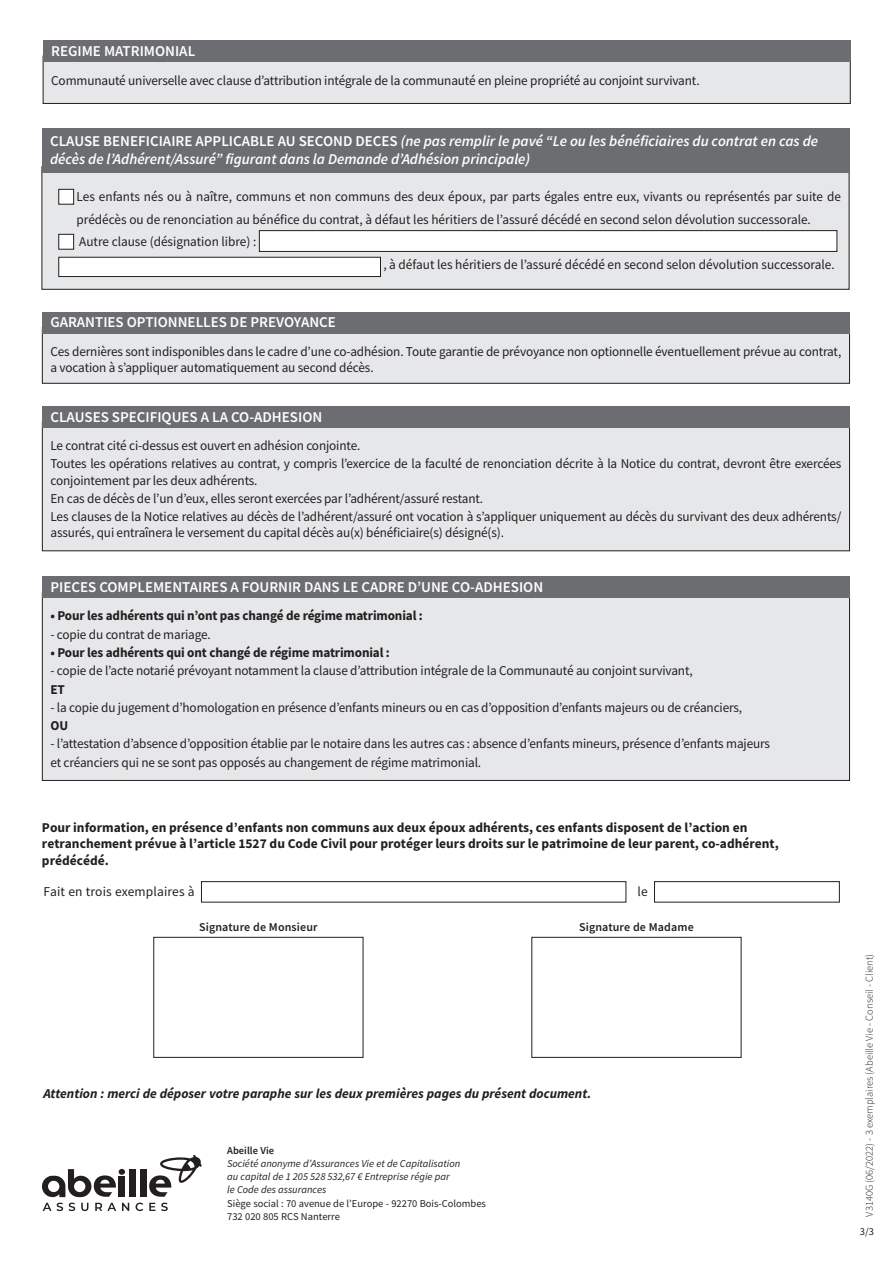
<style>
.page{position:relative;width:893px;height:1263px;background:#fff}
.page>*{position:absolute;margin:0;border:0;box-sizing:border-box;transform-origin:0 0}
.t1{font:italic 600 15px/18px "Source Sans Pro";color:#fff}
.t2{font:600 15px "Source Sans Pro";color:#fff}
.t3{font:13.5px/18.3px "Source Sans Pro";letter-spacing:-.01em;color:#231f20}
.t4{font:700 13.5px/16.5px "Source Sans Pro";color:#231f20}
.t5{font:italic 700 13.5px "Source Sans Pro";color:#231f20}
.t6{font:13.5px "Source Sans Pro";letter-spacing:.01em;color:#231f20}
.t7{font:600 12px "Source Sans Pro";letter-spacing:.01em;color:#231f20}
.t8{font:italic 10.5px/13.2px "Source Sans Pro";color:#231f20}
.t9{font:10.5px/13.2px "Source Sans Pro";color:#231f20}
.t10{font:300 10.5px "Source Sans Pro";color:#231f20}
.t11{font:600 10.5px "Source Sans Pro";color:#231f20}
.s1{font-style:normal}
</style>
<div class="page">
<div style="left:43px;top:56px;width:807px;height:47px;background:#e6e7e9"></div>
<div style="left:43px;top:56px;width:808px;height:48px;border:1px solid #231f20"></div>
<div style="left:43px;top:41px;width:808px;height:21px;background:#6c6d70"></div>
<div style="left:153px;top:937px;width:210px;height:121px;border:1px solid #231f20"></div>
<div style="left:201px;top:881px;width:425px;height:21px;border:1px solid #231f20"></div>
<div style="left:654px;top:881px;width:186px;height:21px;border:1px solid #231f20"></div>
<div style="left:42px;top:167px;width:807px;height:122px;background:#e6e7e9"></div>
<div style="left:42px;top:166px;width:807px;height:124px;border:1px solid #231f20"></div>
<div style="left:42px;top:128px;width:807px;height:45px;background:#6c6d70"></div>
<div style="left:59px;top:189px;width:15px;height:15px;background:#fff"></div>
<div style="left:59px;top:189px;width:15px;height:15px;border:1px solid #231f20"></div>
<div style="left:59px;top:234px;width:15px;height:15px;background:#fff"></div>
<div style="left:59px;top:234px;width:15px;height:15px;border:1px solid #231f20"></div>
<div style="left:259px;top:231px;width:578px;height:20px;background:#fff"></div>
<div style="left:259px;top:230px;width:578px;height:22px;border:1px solid #231f20"></div>
<div style="left:59px;top:257px;width:321px;height:20px;background:#fff"></div>
<div style="left:59px;top:257px;width:322px;height:20px;border:1px solid #231f20"></div>
<div style="left:42px;top:327px;width:807px;height:56px;background:#e6e7e9"></div>
<div style="left:42px;top:327px;width:808px;height:57px;border:1px solid #231f20"></div>
<div style="left:42px;top:312px;width:808px;height:21px;background:#6c6d70"></div>
<div style="left:42px;top:422px;width:807px;height:129px;background:#e6e7e9"></div>
<div style="left:42px;top:407px;width:808px;height:21px;background:#6c6d70"></div>
<div style="left:42px;top:592px;width:807px;height:188px;background:#e6e7e9"></div>
<div style="left:42px;top:577px;width:808px;height:21px;background:#6c6d70"></div>
<svg style="left:136px;top:1202px;width:7px;height:9px"></svg>
<svg style="left:42px;top:1169px;width:87px;height:42px"></svg>
<div style="left:130px;top:1169px;width:6px;height:28px;background:#231f20"></div>
<div style="left:141px;top:1169px;width:6px;height:28px;background:#231f20"></div>
<svg style="left:149px;top:1155px;width:53px;height:56px"></svg>
<div style="left:531px;top:937px;width:210px;height:121px;border:1px solid #231f20"></div>
<p class="t2" style="left:51px;top:41px;width:145px">REGIME MATRIMONIAL</p>
<p class="t3" style="left:51px;top:72px;width:650px">Communauté universelle avec clause d’attribution intégrale de la communauté en pleine propriété au conjoint survivant.</p>
<p class="t1" style="left:50px;top:132px;width:770px"><span class="s1">CLAUSE BENEFICIAIRE APPLICABLE AU SECOND DECES</span> (ne pas remplir le pavé “Le ou les bénéficiaires du contrat en cas de décès de l’Adhérent/Assuré” figurant dans la Demande d’Adhésion principale)</p>
<p class="t3" style="left:77px;top:188px;width:766px">Les enfants nés ou à naître, communs et non communs des deux époux, par parts égales entre eux, vivants ou représentés par suite de</p>
<p class="t3" style="left:77px;top:210px;width:736px">prédécès ou de renonciation au bénéfice du contrat, à défaut les héritiers de l’assuré décédé en second selon dévolution successorale.</p>
<p class="t3" style="left:79px;top:233px;width:179px">Autre clause (désignation libre) :</p>
<p class="t3" style="left:383px;top:255px;width:453px">, à défaut les héritiers de l’assuré décédé en second selon dévolution successorale.</p>
<p class="t2" style="left:50px;top:312px;width:287px">GARANTIES OPTIONNELLES DE PREVOYANCE</p>
<p class="t3" style="left:50px;top:343px;width:792px;line-height:16.5px">Ces dernières sont indisponibles dans le cadre d’une co-adhésion. Toute garantie de prévoyance non optionnelle éventuellement prévue au contrat, a vocation à s’appliquer automatiquement au second décès.</p>
<p class="t2" style="left:50px;top:407px;width:273px">CLAUSES SPECIFIQUES A LA CO-ADHESION</p>
<p class="t3" style="left:50px;top:436px;width:792px">Le contrat cité ci-dessus est ouvert en adhésion conjointe.<br>Toutes les opérations relatives au contrat, y compris l’exercice de la faculté de renonciation décrite à la Notice du contrat, devront être exercées</p>
<p class="t3" style="left:50px;top:471px;width:792px">conjointement par les deux adhérents.<br>En cas de décès de l’un d’eux, elles seront exercées par l’adhérent/assuré restant.<br>Les clauses de la Notice relatives au décès de l’adhérent/assuré ont vocation à s’appliquer uniquement au décès du survivant des deux adhérents/</p>
<p class="t3" style="left:50px;top:524px;width:455px">assurés, qui entraînera le versement du capital décès au(x) bénéficiaire(s) désigné(s).</p>
<p class="t2" style="left:50px;top:577px;width:494px">PIECES COMPLEMENTAIRES A FOURNIR DANS LE CADRE D’UNE CO-ADHESION</p>
<p class="t4" style="left:50px;top:607px;width:374px">• Pour les adhérents qui n’ont pas changé de régime matrimonial :</p>
<p class="t3" style="left:50px;top:625px;width:162px">- copie du contrat de mariage.</p>
<p class="t4" style="left:50px;top:644px;width:341px">• Pour les adhérents qui ont changé de régime matrimonial :</p>
<p class="t3" style="left:50px;top:661px;width:644px">- copie de l’acte notarié prévoyant notamment la clause d’attribution intégrale de la Communauté au conjoint survivant,</p>
<p class="t4" style="left:50px;top:680px;width:16px">ET</p>
<p class="t3" style="left:50px;top:698px;width:693px">- la copie du jugement d’homologation en présence d’enfants mineurs ou en cas d’opposition d’enfants majeurs ou de créanciers,</p>
<p class="t4" style="left:50px;top:717px;width:19px">OU</p>
<p class="t3" style="left:50px;top:735px;width:721px">- l’attestation d’absence d’opposition établie par le notaire dans les autres cas : absence d’enfants mineurs, présence d’enfants majeurs et créanciers qui ne se sont pas opposés au changement de régime matrimonial.</p>
<p class="t4" style="left:42px;top:819px;width:738px">Pour information, en présence d’enfants non communs aux deux époux adhérents, ces enfants disposent de l’action en retranchement prévue à l’article 1527 du Code Civil pour protéger leurs droits sur le patrimoine de leur parent, co-adhérent, prédécédé.</p>
<p class="t6" style="left:43px;top:883px;width:153px">Fait en trois exemplaires à</p>
<p class="t3" style="left:637px;top:882px;width:12px">le</p>
<p class="t7" style="left:199px;top:919px;width:120px">Signature de Monsieur</p>
<p class="t7" style="left:579px;top:919px;width:116px">Signature de Madame</p>
<p class="t5" style="left:43px;top:1084px;width:549px">Attention : merci de déposer votre paraphe sur les deux premières pages du présent document.</p>
<p class="t11" style="left:227px;top:1143px;width:48px">Abeille Vie</p>
<p class="t8" style="left:227px;top:1157px;width:235px">Société anonyme d’Assurances Vie et de Capitalisation au capital de 1 205 528 532,67 € Entreprise régie par<br>le Code des assurances</p>
<p class="t9" style="left:227px;top:1196px;width:260px">Siège social : 70 avenue de l’Europe - 92270 Bois-Colombes<br>732 020 805 RCS Nanterre</p>
<p class="t10" style="left:863px;top:1216px;width:264px;rotate:-90deg">V3140G (06/2022) - 3 exemplaires (Abeille Vie - Conseil - Client)</p>
<p class="t9" style="left:860px;top:1225px;width:16px">3/3</p>
</div>
